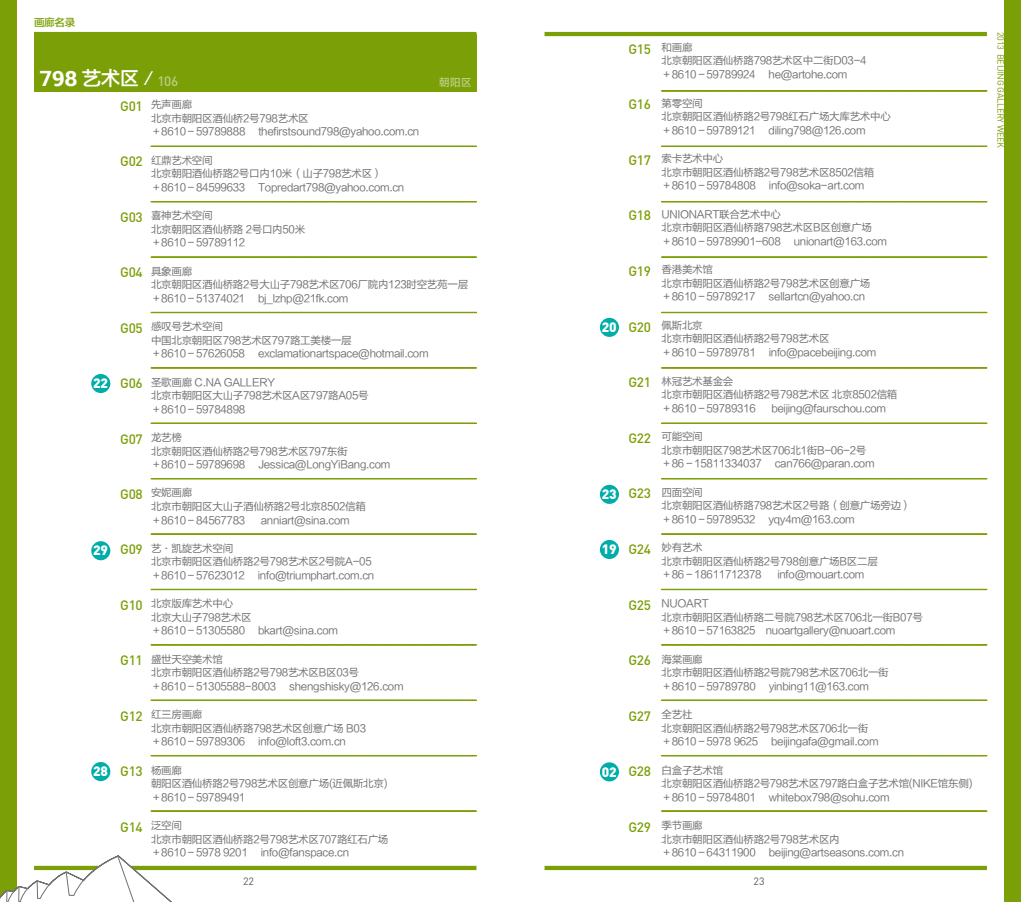
<style>
.page{position:relative;width:1021px;height:902px;background:#fff}
.page>*{position:absolute;margin:0;border:0;box-sizing:border-box;transform-origin:0 0}
.t1{font:19.5px "FZLTZHK GBK1 0";color:#fff}
.t2{font:500 13.5px "DIN Pro";letter-spacing:-.025em;color:#7b9f07}
.t3{font:900 13.5px "DIN Pro";letter-spacing:-.025em;color:#fff}
.t4{font:10.5px/13.5px "FZLTHK GBK1 0";letter-spacing:-.025em;color:#727171}
.t5{font:10.5px "FZLTZHK GBK1 0";color:#7b9f07}
.t6{font:10.5px "DIN Pro";color:#595757}
.t7{font:10.5px "FZLTZHK GBK1 0";color:#fff}
.t8{font:9px "DIN Pro";letter-spacing:-.03em;color:#7b9f07}
.s1{font-family:"Amble";font-weight:700;font-size:22.5px}
.s2{font-family:"DIN Pro";font-weight:500;font-size:13.5px}
</style>
<div class="page">
<div style="left:0;top:0;width:17px;height:901px;background:#7b9f07"></div>
<div style="left:1003px;top:0;width:17px;height:901px;background:#7b9f07"></div>
<hr style="left:34px;top:32px;width:442px;height:4px;background:#7b9f07">
<hr style="left:544px;top:32px;width:442px;height:4px;background:#7b9f07">
<div style="left:34px;top:865px;width:442px;height:5px;background:#7b9f07"></div>
<div style="left:544px;top:865px;width:442px;height:5px;background:#7b9f07"></div>
<svg style="left:151px;top:810px;width:325px;height:1px"></svg>
<svg style="left:661px;top:810px;width:326px;height:1px"></svg>
<svg style="left:151px;top:755px;width:325px;height:1px"></svg>
<svg style="left:661px;top:755px;width:326px;height:1px"></svg>
<svg style="left:151px;top:699px;width:325px;height:2px"></svg>
<svg style="left:661px;top:699px;width:326px;height:2px"></svg>
<svg style="left:151px;top:644px;width:325px;height:1px"></svg>
<svg style="left:661px;top:644px;width:326px;height:1px"></svg>
<svg style="left:151px;top:588px;width:325px;height:2px"></svg>
<svg style="left:661px;top:588px;width:326px;height:2px"></svg>
<svg style="left:151px;top:533px;width:325px;height:2px"></svg>
<svg style="left:661px;top:533px;width:326px;height:2px"></svg>
<svg style="left:151px;top:478px;width:325px;height:1px"></svg>
<svg style="left:661px;top:478px;width:326px;height:1px"></svg>
<svg style="left:661px;top:90px;width:326px;height:2px"></svg>
<svg style="left:151px;top:256px;width:325px;height:2px"></svg>
<svg style="left:661px;top:256px;width:326px;height:2px"></svg>
<svg style="left:151px;top:367px;width:325px;height:2px"></svg>
<svg style="left:661px;top:367px;width:326px;height:2px"></svg>
<svg style="left:151px;top:145px;width:325px;height:2px"></svg>
<svg style="left:661px;top:145px;width:326px;height:2px"></svg>
<svg style="left:151px;top:201px;width:325px;height:1px"></svg>
<svg style="left:661px;top:201px;width:326px;height:1px"></svg>
<svg style="left:151px;top:311px;width:325px;height:2px"></svg>
<svg style="left:661px;top:311px;width:326px;height:2px"></svg>
<svg style="left:151px;top:422px;width:325px;height:2px"></svg>
<svg style="left:661px;top:422px;width:326px;height:2px"></svg>
<svg style="left:0;top:855px;width:183px;height:46px"></svg>
<div style="left:600px;top:318px;width:19px;height:19px;background:#00ada9;border-radius:50%"></div>
<div style="left:600px;top:540px;width:19px;height:19px;background:#00ada9;border-radius:50%"></div>
<div style="left:600px;top:762px;width:19px;height:19px;background:#00ada9;border-radius:50%"></div>
<div style="left:600px;top:485px;width:19px;height:19px;background:#00ada9;border-radius:50%"></div>
<div style="left:34px;top:34px;width:442px;height:58px;background:#7b9f07"></div>
<div style="left:91px;top:374px;width:19px;height:19px;background:#00ada9;border-radius:50%"></div>
<div style="left:91px;top:541px;width:19px;height:19px;background:#00ada9;border-radius:50%"></div>
<div style="left:91px;top:762px;width:19px;height:19px;background:#00ada9;border-radius:50%"></div>
<p class="t5" style="left:34px;top:16px;width:43px">画廊名录</p>
<h1 class="t1" style="left:39px;top:68px;width:141px"><span class="s1">798</span> 艺术区／<span class="s2">106</span></h1>
<p class="t7" style="left:439px;top:77px;width:34px">朝阳区</p>
<p class="t2" style="left:120px;top:96px;width:24px">G01</p>
<p class="t4" style="left:151px;top:98px;width:270px">先声画廊<br>北京市朝阳区酒仙桥2号798艺术区<br>＋8610－59789888 thefirstsound798@yahoo.com.cn</p>
<p class="t4" style="left:151px;top:153px;width:255px">红鼎艺术空间<br>北京朝阳酒仙桥路2号口内10米（山子798艺术区）＋8610－84599633 Topredart798@yahoo.com.cn</p>
<p class="t4" style="left:151px;top:209px;width:156px">喜神艺术空间<br>北京朝阳区酒仙桥路 2号口内50米＋8610－59789112</p>
<p class="t4" style="left:151px;top:264px;width:319px">具象画廊<br>北京朝阳区酒仙桥路2号大山子798艺术区706厂院内123时空艺苑一层＋8610－51374021 bj_lzhp@21fk.com</p>
<p class="t4" style="left:151px;top:320px;width:279px">感叹号艺术空间<br>中国北京朝阳区798艺术区797路工美楼一层<br>＋8610－57626058 exclamationartspace@hotmail.com</p>
<p class="t4" style="left:151px;top:375px;width:219px">圣歌画廊 C.NA GALLERY<br>北京市朝阳区大山子798艺术区A区797路A05号＋8610－59784898</p>
<p class="t2" style="left:120px;top:152px;width:24px">G02</p>
<p class="t2" style="left:120px;top:207px;width:24px">G03</p>
<p class="t2" style="left:120px;top:263px;width:24px">G04</p>
<p class="t2" style="left:120px;top:318px;width:24px">G05</p>
<p class="t2" style="left:120px;top:374px;width:24px">G06</p>
<p class="t3" style="left:93px;top:374px;width:16px">22</p>
<p class="t3" style="left:93px;top:541px;width:16px">29</p>
<p class="t3" style="left:93px;top:762px;width:16px">28</p>
<p class="t2" style="left:120px;top:429px;width:24px">G07</p>
<p class="t2" style="left:120px;top:485px;width:24px">G08</p>
<p class="t2" style="left:120px;top:540px;width:24px">G09</p>
<p class="t2" style="left:120px;top:595px;width:24px">G10</p>
<p class="t2" style="left:120px;top:651px;width:24px">G11</p>
<p class="t2" style="left:120px;top:706px;width:24px">G12</p>
<p class="t2" style="left:120px;top:762px;width:24px">G13</p>
<p class="t4" style="left:151px;top:431px;width:241px">龙艺榜<br>北京朝阳区酒仙桥路2号798艺术区797东街<br>＋8610－59789698 Jessica@LongYiBang.com</p>
<p class="t4" style="left:151px;top:486px;width:216px">安妮画廊<br>北京市朝阳区大山子酒仙桥路2号北京8502信箱＋8610－84567783</p>
<p class="t4" style="left:261px;top:513px;width:90px">anniart@sina.com</p>
<p class="t4" style="left:151px;top:541px;width:225px">艺·凯旋艺术空间<br>北京市朝阳区酒仙桥路2号798艺术区2号院A-05＋8610－57623012 info@triumphart.com.cn</p>
<p class="t4" style="left:151px;top:597px;width:188px">北京版库艺术中心<br>北京大山子798艺术区<br>＋8610－51305580 bkart@sina.com</p>
<p class="t4" style="left:151px;top:652px;width:254px">盛世天空美术馆<br>北京市朝阳区酒仙桥路2号798艺术区B区03号<br>＋8610－51305588-8003 shengshisky@126.com</p>
<p class="t4" style="left:151px;top:708px;width:216px">红三房画廊<br>北京市朝阳区酒仙桥路798艺术区创意广场 B03＋8610－59789306 info@loft3.com.cn</p>
<p class="t4" style="left:151px;top:763px;width:238px">杨画廊<br>朝阳区酒仙桥路2号798艺术区创意广场(近佩斯北京)＋8610－59789491</p>
<p class="t2" style="left:628px;top:39px;width:24px">G15</p>
<p class="t4" style="left:661px;top:41px;width:207px">和画廊<br>北京朝阳区酒仙桥路798艺术区中二街D03-4＋8610－59789924 he@artohe.com</p>
<p class="t2" style="left:628px;top:95px;width:24px">G16</p>
<p class="t4" style="left:661px;top:96px;width:231px">第零空间<br>北京朝阳区酒仙桥路2号798红石广场大库艺术中心＋8610－59789121 diling798@126.com</p>
<p class="t2" style="left:628px;top:151px;width:24px">G17</p>
<p class="t4" style="left:661px;top:152px;width:214px">索卡艺术中心<br>北京市朝阳区酒仙桥路2号798艺术区8502信箱＋8610－59784808 info@soka-art.com</p>
<p class="t3" style="left:602px;top:318px;width:16px">20</p>
<p class="t3" style="left:602px;top:485px;width:16px">23</p>
<p class="t3" style="left:602px;top:540px;width:16px">19</p>
<p class="t3" style="left:602px;top:762px;width:16px">02</p>
<p class="t2" style="left:628px;top:206px;width:24px">G18</p>
<p class="t2" style="left:628px;top:262px;width:24px">G19</p>
<p class="t2" style="left:628px;top:317px;width:24px">G20</p>
<p class="t2" style="left:628px;top:373px;width:24px">G21</p>
<p class="t2" style="left:628px;top:428px;width:24px">G22</p>
<p class="t2" style="left:628px;top:484px;width:24px">G23</p>
<p class="t2" style="left:628px;top:540px;width:24px">G24</p>
<p class="t2" style="left:628px;top:595px;width:24px">G25</p>
<p class="t2" style="left:628px;top:651px;width:24px">G26</p>
<p class="t2" style="left:628px;top:706px;width:24px">G27</p>
<p class="t2" style="left:628px;top:762px;width:24px">G28</p>
<p class="t4" style="left:661px;top:208px;width:227px">UNIONART联合艺术中心<br>北京市朝阳区酒仙桥路798艺术区B区创意广场＋8610－59789901-608 unionart@163.com</p>
<p class="t4" style="left:661px;top:263px;width:210px">香港美术馆<br>北京市朝阳区酒仙桥路2号798艺术区创意广场＋8610－59789217 sellartcn@yahoo.cn</p>
<p class="t4" style="left:661px;top:319px;width:216px">佩斯北京<br>北京市朝阳区酒仙桥路2号798艺术区<br>＋8610－59789781 info@pacebeijing.com</p>
<p class="t4" style="left:661px;top:374px;width:237px">林冠艺术基金会<br>北京市朝阳区酒仙桥路2号798艺术区 北京8502信箱＋8610－59789316</p>
<p class="t4" style="left:771px;top:401px;width:116px">beijing@faurschou.com</p>
<p class="t4" style="left:661px;top:430px;width:214px">可能空间<br>北京市朝阳区798艺术区706北1街B-06-2号＋86－15811334037 can766@paran.com</p>
<p class="t4" style="left:661px;top:485px;width:251px">四面空间<br>北京朝阳区酒仙桥路798艺术区2号路（创意广场旁边）＋8610－59789532 yqy4m@163.com</p>
<p class="t4" style="left:661px;top:541px;width:218px">妙有艺术<br>北京市朝阳区酒仙桥路2号798创意广场B区二层＋86－18611712378</p>
<p class="t4" style="left:777px;top:568px;width:88px">info@mouart.com</p>
<p class="t4" style="left:661px;top:596px;width:263px">NUOART<br>北京市朝阳区酒仙桥路二号院798艺术区706北一街B07号＋8610－57163825 nuoartgallery@nuoart.com</p>
<p class="t4" style="left:661px;top:652px;width:229px">海棠画廊<br>北京市朝阳区酒仙桥路2号院798艺术区706北一街＋8610－59789780 yinbing11@163.com</p>
<p class="t4" style="left:661px;top:708px;width:218px">全艺社<br>北京朝阳区酒仙桥路2号798艺术区706北一街＋8610－5978 9625 beijingafa@gmail.com</p>
<p class="t4" style="left:661px;top:763px;width:312px">白盒子艺术馆<br>北京朝阳区酒仙桥路2号798艺术区797路白盒子艺术馆(NIKE馆东侧)＋8610－59784801 whitebox798@sohu.com</p>
<p class="t2" style="left:120px;top:817px;width:24px">G14</p>
<p class="t4" style="left:151px;top:819px;width:239px">泛空间<br>北京市朝阳区酒仙桥路2号798艺术区707路红石广场＋8610－5978 9201 info@fanspace.cn</p>
<p class="t2" style="left:628px;top:817px;width:24px">G29</p>
<p class="t4" style="left:661px;top:819px;width:244px">季节画廊<br>北京市朝阳区酒仙桥路2号798艺术区内<br>＋8610－64311900 beijing@artseasons.com.cn</p>
<p class="t6" style="left:243px;top:874px;width:12px">22</p>
<p class="t6" style="left:753px;top:874px;width:12px">23</p>
<p class="t8" style="left:1006px;top:32px;width:118px;rotate:90deg">2013 BEIJING GALLERY WEEK</p>
</div>
